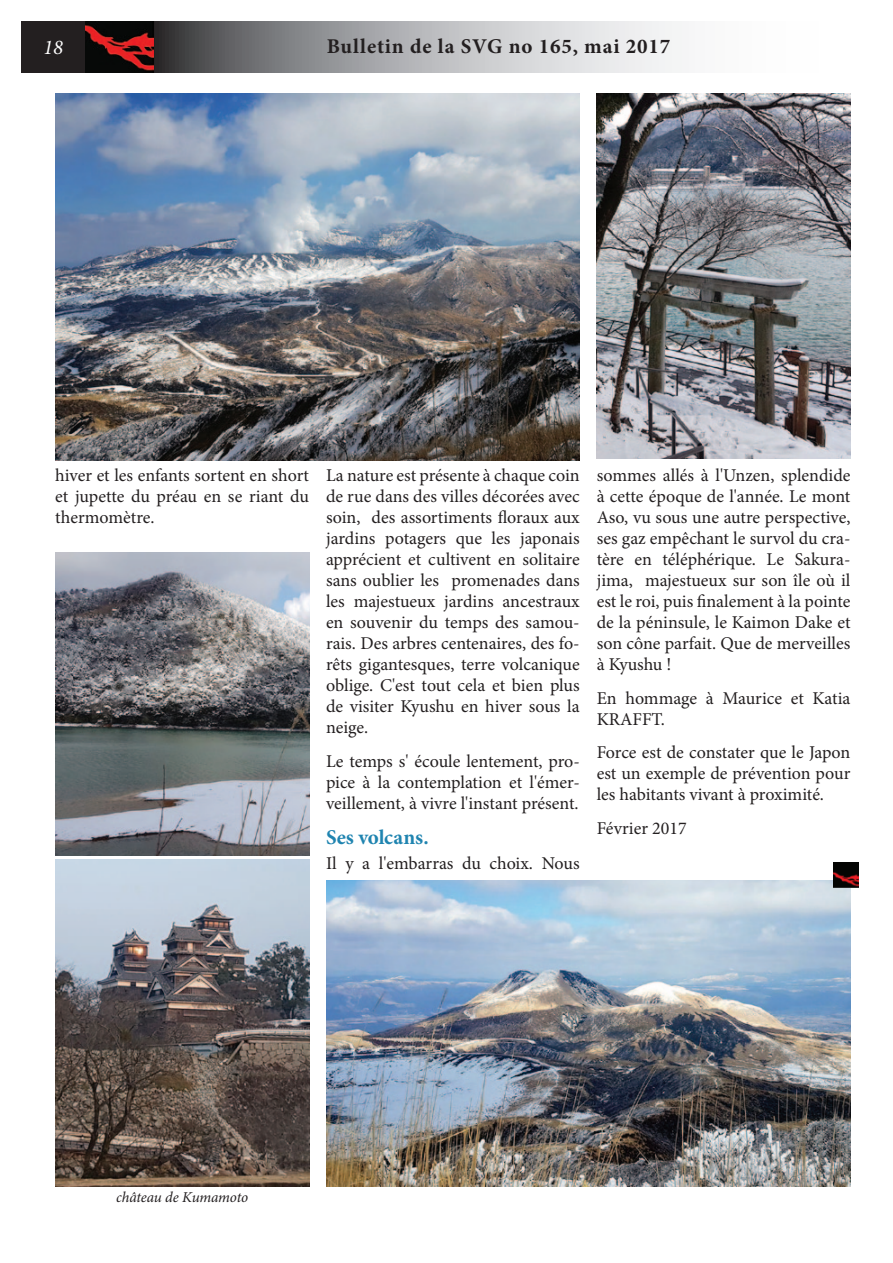
<style>
.page{position:relative;width:893px;height:1263px;background:#fff}
.page>*{position:absolute;margin:0;border:0;box-sizing:border-box;transform-origin:0 0}
.t1{font:700 21px "Minion Pro";letter-spacing:.04em;color:#231f20}
.t2{font:700 21px "Minion Pro";color:#1f84b0}
.t3{font:italic 21px "Minion Pro";color:#fff}
.t4{font:18px/21px "Minion Pro";color:#231f20;text-align:justify}
.t5{font:italic 15px "Minion Pro";letter-spacing:-.01em;color:#231f20}
</style>
<div class="page">
<img style="left:326px;top:880px;width:524px;height:306px">
<img style="left:55px;top:94px;width:525px;height:366px">
<img style="left:55px;top:553px;width:254px;height:303px">
<img style="left:833px;top:862px;width:26px;height:26px">
<img style="left:597px;top:94px;width:253px;height:365px">
<img style="left:55px;top:859px;width:254px;height:327px">
<svg style="left:21px;top:21px;width:661px;height:51px;background:#9b9b9d"></svg>
<img style="left:85px;top:21px;width:68px;height:51px">
<p class="t3" style="left:43px;top:33px;width:22px">18</p>
<p class="t1" style="left:327px;top:32px;width:345px">Bulletin de la SVG no 165, mai 2017</p>
<p class="t4" style="left:55px;top:465px;width:255px">hiver et les enfants sortent en short et jupette du préau en se riant du thermomètre.</p>
<p class="t4" style="left:326px;top:465px;width:255px">La nature est présente à chaque coin de rue dans des villes décorées avec soin, des assortiments floraux aux jardins potagers que les japonais apprécient et cultivent en solitaire sans oublier les promenades dans les majestueux jardins ancestraux en souvenir du temps des samou&shy;rais. Des arbres centenaires, des fo&shy;rêts gigantesques, terre volcanique oblige. C'est tout cela et bien plus de visiter Kyushu en hiver sous la neige.</p>
<p class="t4" style="left:326px;top:750px;width:255px">Le temps s' écoule lentement, pro&shy;pice à la contemplation et l'émer&shy;veillement, à vivre l'instant présent.</p>
<p class="t2" style="left:326px;top:823px;width:104px">Ses volcans.</p>
<p class="t4" style="left:326px;top:853px;width:255px">Il y a l'embarras du choix. Nous</p>
<p class="t4" style="left:597px;top:465px;width:255px">sommes allés à l'Unzen, splendide à cette époque de l'année. Le mont Aso, vu sous une autre perspective, ses gaz empêchant le survol du cra&shy;tère en téléphérique. Le Sakura&shy;jima, majestueux sur son île où il est le roi, puis finalement à la pointe de la péninsule, le Kaimon Dake et son cône parfait. Que de merveilles à Kyushu !</p>
<p class="t4" style="left:597px;top:687px;width:255px">En hommage à Maurice et Katia<br>KRAFFT.</p>
<p class="t4" style="left:597px;top:742px;width:255px">Force est de constater que le Japon est un exemple de prévention pour les habitants vivant à proximité.</p>
<p class="t4" style="left:597px;top:818px;width:91px">Février 2017</p>
<p class="t5" style="left:116px;top:1186px;width:134px">château de Kumamoto</p>
</div>
